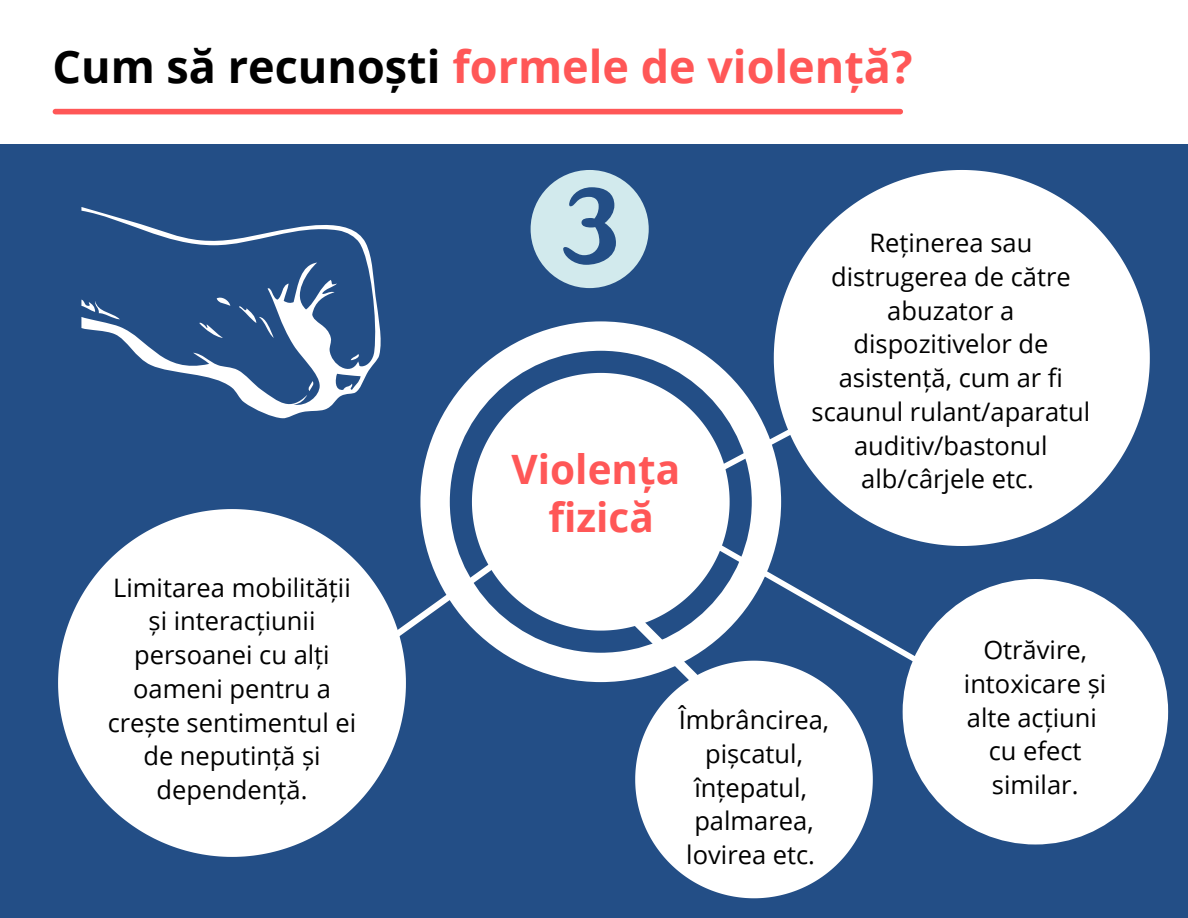
<style>
.page{position:relative;width:1188px;height:918px;background:#fff}
.page>*{position:absolute;margin:0;border:0;box-sizing:border-box;transform-origin:0 0}
.t1{font:700 45px "Open Sans";color:#ff5757}
.t2{font:700 40.5px "Open Sans";color:#ff5757}
.t3{font:25.5px/33.8px "Open Sans";color:#000;text-align:center}
.s1{color:#000}
</style>
<div class="page">
<div style="left:0;top:144px;width:1188px;height:774px;background:#234e86"></div>
<svg style="left:58px;top:509px;width:341px;height:348px;fill:#fff"></svg>
<div style="left:903px;top:579px;width:265px;height:266px;background:#fff;border-radius:50%"></div>
<svg style="left:781px;top:170px;width:369px;height:376px;fill:#fff"></svg>
<svg style="left:262px;top:537px;width:158px;height:196px;fill:#fff"></svg>
<div style="left:777px;top:294px;width:270px;height:188px;background:#fff"></div>
<svg style="left:781px;top:527px;width:180px;height:160px"></svg>
<div style="left:55px;top:109px;width:845px;height:5px;background:#ff5757"></div>
<svg style="left:646px;top:661px;width:227px;height:237px;fill:#fff"></svg>
<svg style="left:635px;top:593px;width:211px;height:237px;fill:#fff"></svg>
<svg style="left:81px;top:207px;width:300px;height:211px"></svg>
<svg style="left:239px;top:303px;width:35px;height:35px"></svg>
<svg style="left:199px;top:321px;width:24px;height:17px"></svg>
<svg style="left:217px;top:296px;width:13px;height:10px"></svg>
<svg style="left:420px;top:321px;width:361px;height:361px"></svg>
<svg style="left:472px;top:373px;width:258px;height:258px;background:#dee4ec"></svg>
<svg style="left:531px;top:170px;width:118px;height:118px"></svg>
<p class="t1" style="left:53px;top:35px;width:861px"><span class="s1">Cum să recunoști</span> formele de violență?</p>
<p class="t3" style="left:108px;top:570px;width:250px">Limitarea mobilității și interacțiunii persoanei cu alți oameni pentru a crește sentimentul ei de neputință și dependență.</p>
<p class="t2" style="left:512px;top:441px;width:170px">Violența</p>
<p class="t2" style="left:549px;top:489px;width:107px">fizică</p>
<p class="t3" style="left:812px;top:225px;width:280px">Reținerea sau distrugerea de către abuzator a dispozitivelor de asistență, cum ar fi scaunul rulant/aparatul auditiv/bastonul alb/cârjele etc.</p>
<p class="t3" style="left:679px;top:702px;width:152px">Îmbrâncirea, pișcatul, înțepatul,</p>
<p class="t3" style="left:686px;top:804px;width:130px">palmarea, lovirea etc.</p>
<p class="t3" style="left:964px;top:632px;width:144px">Otrăvire, intoxicare și alte acțiuni</p>
<p class="t3" style="left:989px;top:733px;width:94px;text-align:left">cu efect similar.</p>
</div>
